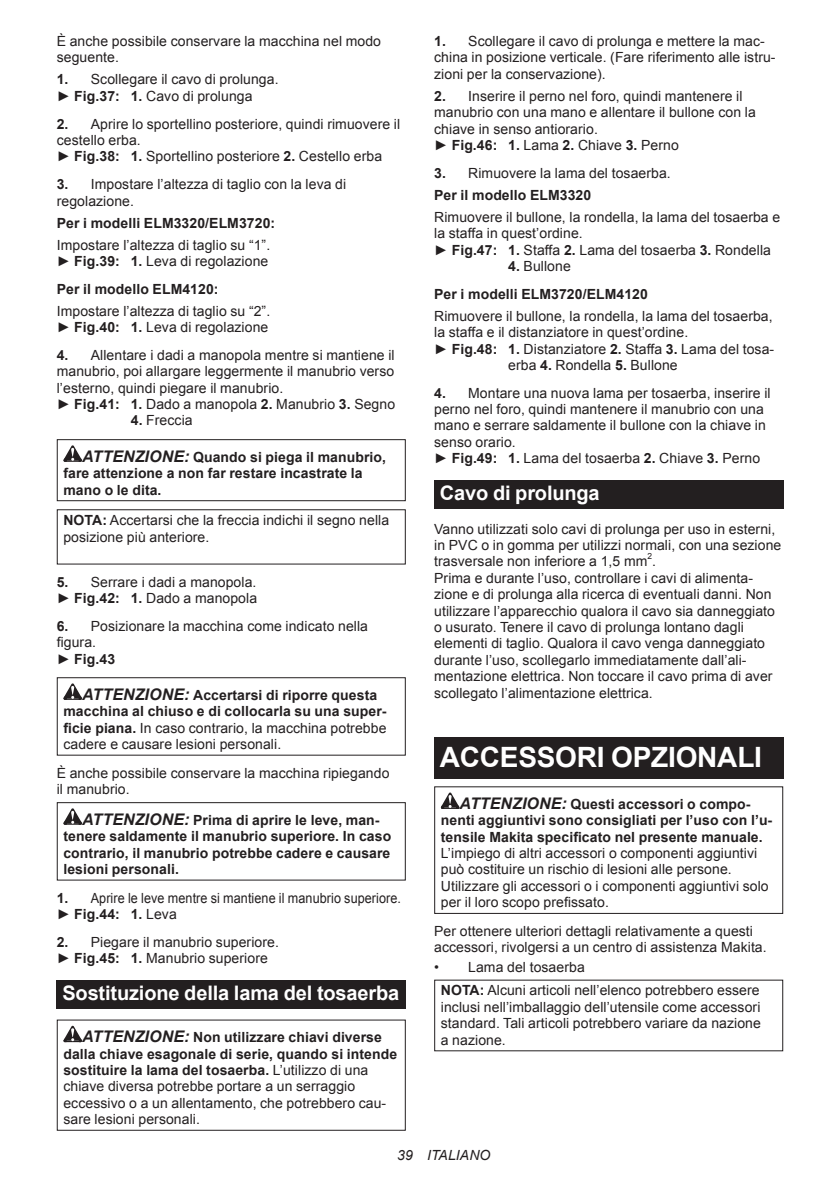
<style>
.page{position:relative;width:840px;height:1191px;background:#fff}
.page>*{position:absolute;margin:0;border:0;box-sizing:border-box;transform-origin:0 0}
.t1{font:700 28px "Arial";letter-spacing:-.01em;color:#fff}
.t2{font:700 20px "Arial";letter-spacing:-.01em;color:#fff}
.t3{font:14px/16.4px "Arial";letter-spacing:.005em;color:#231f20}
.t4{font:700 14px/16.4px "Arial";letter-spacing:.005em;color:#231f20}
.t5{font:14px/16.4px "Arial";letter-spacing:.005em;color:#231f20;scale:.9 1}
.t6{font:italic 14px "Arial";letter-spacing:.005em;color:#231f20}
.t7{font:8.4px "Arial";color:#231f20}
.s1{font-weight:700}
.s2{font-style:italic;font-size:16px}
.s3{font-weight:400}
.s4{font-weight:700;font-style:italic;font-size:16px}
</style>
<div class="page">
<svg style="left:63px;top:445px;width:19px;height:17px"></svg>
<div style="left:57px;top:439px;width:348px;height:62px;border:1px solid #231f20"></div>
<div style="left:57px;top:509px;width:348px;height:55px;border:1px solid #231f20"></div>
<svg style="left:63px;top:683px;width:19px;height:17px"></svg>
<div style="left:57px;top:677px;width:348px;height:78px;border:1px solid #231f20"></div>
<svg style="left:63px;top:808px;width:19px;height:16px"></svg>
<div style="left:57px;top:802px;width:348px;height:78px;border:1px solid #231f20"></div>
<div style="left:57px;top:980px;width:348px;height:28px;background:#231f20"></div>
<svg style="left:63px;top:1025px;width:19px;height:17px"></svg>
<div style="left:434px;top:480px;width:348px;height:29px;background:#231f20"></div>
<div style="left:434px;top:737px;width:348px;height:41px;background:#231f20"></div>
<svg style="left:440px;top:792px;width:19px;height:17px"></svg>
<div style="left:434px;top:786px;width:348px;height:128px;border:1px solid #231f20"></div>
<p class="t3" style="left:57px;top:33px;width:326px">È anche possibile conservare la macchina nel modo seguente.</p>
<p class="t3" style="left:57px;top:71px;width:223px"><span class="s1">1.</span> Scollegare il cavo di prolunga. ► <span class="s1">Fig.37: 1.</span> Cavo di prolunga</p>
<p class="t3" style="left:57px;top:116px;width:345px"><span class="s1">2.</span> Aprire lo sportellino posteriore, quindi rimuovere il cestello erba.<br>► <span class="s1">Fig.38: 1.</span> Sportellino posteriore <span class="s1">2.</span> Cestello erba</p>
<p class="t3" style="left:57px;top:176px;width:291px"><span class="s1">3.</span> Impostare l’altezza di taglio con la leva di regolazione.</p>
<p class="t4" style="left:57px;top:215px;width:220px">Per i modelli ELM3320/ELM3720:</p>
<p class="t3" style="left:57px;top:237px;width:215px">Impostare l’altezza di taglio su “1”. ► <span class="s1">Fig.39: 1.</span> Leva di regolazione</p>
<p class="t4" style="left:57px;top:281px;width:163px">Per il modello ELM4120:</p>
<p class="t3" style="left:57px;top:303px;width:215px">Impostare l’altezza di taglio su “2”. ► <span class="s1">Fig.40: 1.</span> Leva di regolazione</p>
<p class="t3" style="left:57px;top:347px;width:340px"><span class="s1">4.</span> Allentare i dadi a manopola mentre si mantiene il manubrio, poi allargare leggermente il manubrio verso l’esterno, quindi piegare il manubrio.<br>► <span class="s1">Fig.41: 1.</span> Dado a manopola <span class="s1">2.</span> Manubrio <span class="s1">3.</span> Segno</p>
<p class="t3" style="left:131px;top:412px;width:63px"><span class="s1">4.</span> Freccia</p>
<p class="t4" style="left:63px;top:449px;width:324px;text-indent:19px"><span class="s2">ATTENZIONE:</span> Quando si piega il manubrio, fare attenzione a non far restare incastrate la mano o le dita.</p>
<p class="t3" style="left:63px;top:512px;width:327px"><span class="s1">NOTA:</span> Accertarsi che la freccia indichi il segno nella posizione più anteriore.</p>
<p class="t3" style="left:57px;top:573px;width:202px"><span class="s1">5.</span> Serrare i dadi a manopola. ► <span class="s1">Fig.42: 1.</span> Dado a manopola</p>
<p class="t3" style="left:57px;top:618px;width:312px"><span class="s1">6.</span> Posizionare la macchina come indicato nella figura.<br>► <span class="s1">Fig.43</span></p>
<p class="t4" style="left:63px;top:687px;width:324px;text-indent:19px"><span class="s2">ATTENZIONE:</span> Accertarsi di riporre questa macchina al chiuso e di collocarla su una super&shy;ficie piana. <span class="s3">In caso contrario, la macchina potrebbe cadere e causare lesioni personali.</span></p>
<p class="t3" style="left:57px;top:764px;width:334px">È anche possibile conservare la macchina ripiegando il manubrio.</p>
<p class="t4" style="left:63px;top:812px;width:329px;text-indent:19px"><span class="s2">ATTENZIONE:</span> Prima di aprire le leve, man&shy;tenere saldamente il manubrio superiore. In caso contrario, il manubrio potrebbe cadere e causare lesioni personali.</p>
<p class="t5" style="left:57px;top:889px;width:384px"><span class="s1">1.</span> Aprire le leve mentre si mantiene il manubrio superiore. ► <span class="s1">Fig.44: 1.</span> Leva</p>
<p class="t3" style="left:57px;top:933px;width:223px"><span class="s1">2.</span> Piegare il manubrio superiore. ► <span class="s1">Fig.45: 1.</span> Manubrio superiore</p>
<h2 class="t2" style="left:62px;top:979px;width:338px">Sostituzione della lama del tosaerba</h2>
<p class="t3" style="left:63px;top:1029px;width:335px;text-indent:19px"><span class="s4">ATTENZIONE:</span> <span class="s1">Non utilizzare chiavi diverse dalla chiave esagonale di serie, quando si intende sostituire la lama del tosaerba.</span> L’utilizzo di una chiave diversa potrebbe portare a un serraggio eccessivo o a un allentamento, che potrebbero cau&shy;sare lesioni personali.</p>
<p class="t3" style="left:434px;top:33px;width:343px"><span class="s1">1.</span> Scollegare il cavo di prolunga e mettere la mac&shy;china in posizione verticale. (Fare riferimento alle istru&shy;zioni per la conservazione).</p>
<p class="t3" style="left:434px;top:88px;width:323px"><span class="s1">2.</span> Inserire il perno nel foro, quindi mantenere il manubrio con una mano e allentare il bullone con la chiave in senso antiorario.<br>► <span class="s1">Fig.46: 1.</span> Lama <span class="s1">2.</span> Chiave <span class="s1">3.</span> Perno</p>
<p class="t3" style="left:434px;top:162px;width:238px;line-height:22px"><span class="s1">3.</span> Rimuovere la lama del tosaerba.<br><span class="s1">Per il modello ELM3320</span></p>
<p class="t3" style="left:434px;top:209px;width:347px">Rimuovere il bullone, la rondella, la lama del tosaerba e la staffa in quest’ordine.<br>► <span class="s1">Fig.47: 1.</span> Staffa <span class="s1">2.</span> Lama del tosaerba <span class="s1">3.</span> Rondella</p>
<p class="t4" style="left:434px;top:253px;width:215px;line-height:27.8px;text-align:center">4. <span class="s3">Bullone<br></span>Per i modelli ELM3720/ELM4120</p>
<p class="t3" style="left:434px;top:308px;width:340px">Rimuovere il bullone, la rondella, la lama del tosaerba,</p>
<p class="t3" style="left:434px;top:324px;width:255px">la staffa e il distanziatore in quest’ordine.</p>
<p class="t3" style="left:434px;top:341px;width:341px">► <span class="s1">Fig.48: 1.</span> Distanziatore <span class="s1">2.</span> Staffa <span class="s1">3.</span> Lama del tosa-</p>
<p class="t3" style="left:508px;top:357px;width:171px">erba <span class="s1">4.</span> Rondella <span class="s1">5.</span> Bullone</p>
<p class="t3" style="left:434px;top:385px;width:338px"><span class="s1">4.</span> Montare una nuova lama per tosaerba, inserire il perno nel foro, quindi mantenere il manubrio con una mano e serrare saldamente il bullone con la chiave in senso orario.<br>► <span class="s1">Fig.49: 1.</span> Lama del tosaerba <span class="s1">2.</span> Chiave <span class="s1">3.</span> Perno</p>
<h2 class="t2" style="left:439px;top:480px;width:161px">Cavo di prolunga</h2>
<p class="t3" style="left:434px;top:521px;width:348px">Vanno utilizzati solo cavi di prolunga per uso in esterni, in PVC o in gomma per utilizzi normali, con una sezione trasversale non inferiore a 1,5 mm .</p>
<p class="t7" style="left:647px;top:551px;width:6px">2</p>
<p class="t3" style="left:434px;top:570px;width:342px">Prima e durante l’uso, controllare i cavi di alimenta&shy;zione e di prolunga alla ricerca di eventuali danni. Non utilizzare l’apparecchio qualora il cavo sia danneggiato o usurato. Tenere il cavo di prolunga lontano dagli elementi di taglio. Qualora il cavo venga danneggiato durante l’uso, scollegarlo immediatamente dall’ali&shy;mentazione elettrica. Non toccare il cavo prima di aver scollegato l’alimentazione elettrica.</p>
<h1 class="t1" style="left:439px;top:738px;width:323px">ACCESSORI OPZIONALI</h1>
<p class="t4" style="left:440px;top:796px;width:333px;text-indent:19px"><span class="s2">ATTENZIONE:</span> Questi accessori o compo&shy;nenti aggiuntivi sono consigliati per l’uso con l’u&shy;tensile Makita specificato nel presente manuale.</p>
<p class="t3" style="left:440px;top:845px;width:329px">L’impiego di altri accessori o componenti aggiuntivi può costituire un rischio di lesioni alle persone.<br>Utilizzare gli accessori o i componenti aggiuntivi solo per il loro scopo prefissato.</p>
<p class="t3" style="left:434px;top:923px;width:334px">Per ottenere ulteriori dettagli relativamente a questi accessori, rivolgersi a un centro di assistenza Makita.</p>
<p class="t3" style="left:440px;top:955px;width:320px;line-height:23.8px;text-indent:-7px">• Lama del tosaerba<br><span class="s1">NOTA:</span> Alcuni articoli nell’elenco potrebbero essere</p>
<p class="t3" style="left:440px;top:999px;width:321px;text-align:justify">inclusi nell’imballaggio dell’utensile come accessori standard. Tali articoli potrebbero variare da nazione a nazione.</p>
<p class="t6" style="left:397px;top:1146px;width:95px">39 ITALIANO</p>
</div>
